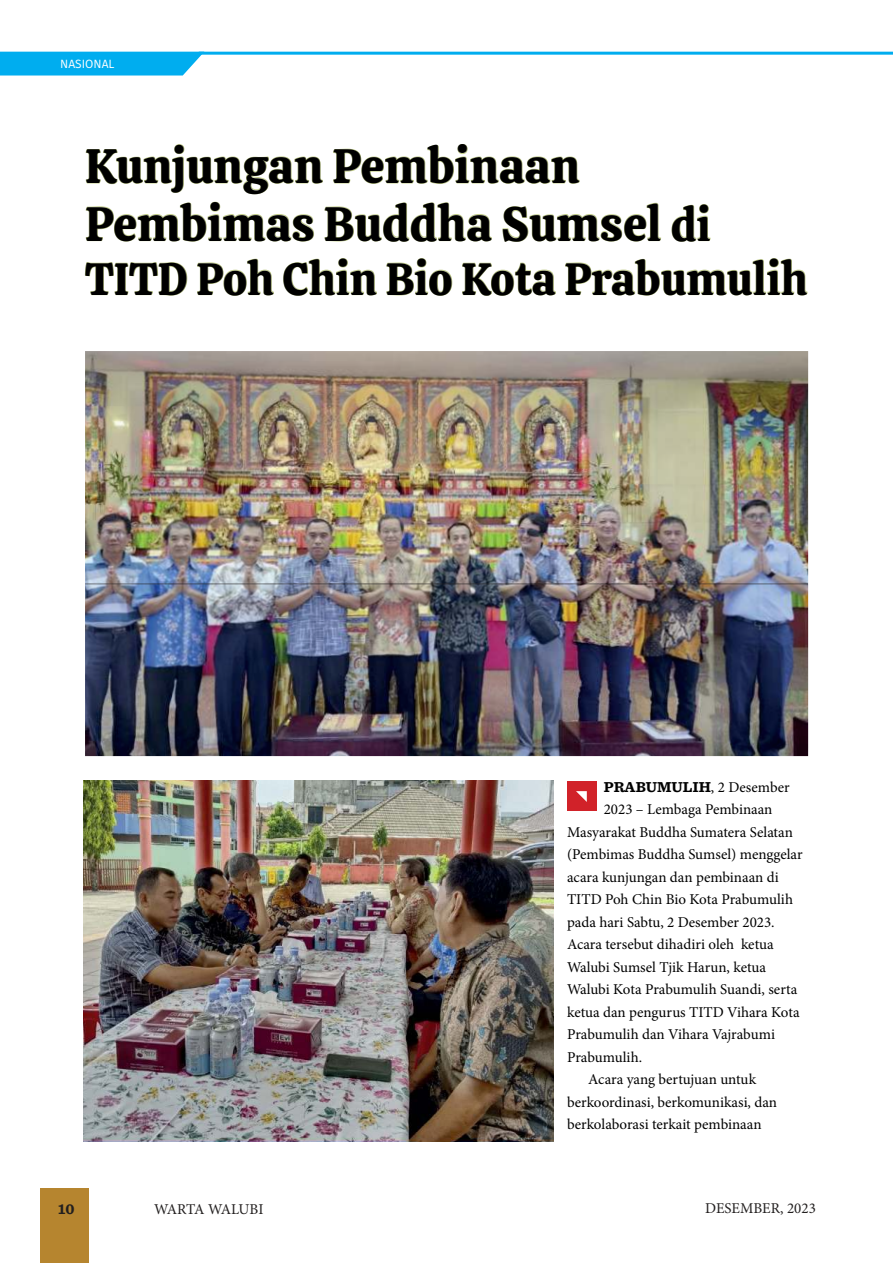
<style>
.page{position:relative;width:893px;height:1263px;background:#fff}
.page>*{position:absolute;margin:0;border:0;box-sizing:border-box;transform-origin:0 0}
.t1{font:48px/57.6px "Calistoga";color:#000}
.t2{font:45px "Calistoga";color:#000}
.t3{font:15px "Minion Pro";color:#000}
.t4{font:700 15px "Sentinel Pro";color:#000}
.t5{font:15px "Minion Pro";color:#221f1f}
.t6{font:15px "Minion Pro";letter-spacing:-.03em;color:#221f1f}
.t7{font:700 15px "Sentinel Pro";color:#221f1f}
.t8{font:12px "Fira Sans";color:#fff}
.s1{font-size:45px}
.s2{font-family:"Minion Pro";font-weight:400}
</style>
<div class="page">
<div style="left:41px;top:1188px;width:48px;height:75px;background:#b6852f"></div>
<hr style="left:199px;top:52px;width:694px;height:3px;background:#00adef">
<svg style="left:0;top:52px;width:204px;height:24px"></svg>
<img style="left:85px;top:351px;width:723px;height:405px">
<div style="left:567px;top:782px;width:29px;height:29px;background:#d12229"></div>
<svg style="left:576px;top:791px;width:11px;height:11px"></svg>
<svg style="left:86px;top:144px;width:237px;height:50px"></svg>
<svg style="left:333px;top:144px;width:247px;height:40px"></svg>
<svg style="left:86px;top:201px;width:228px;height:41px"></svg>
<svg style="left:324px;top:202px;width:168px;height:40px"></svg>
<svg style="left:502px;top:203px;width:159px;height:39px"></svg>
<svg style="left:671px;top:204px;width:40px;height:38px"></svg>
<svg style="left:85px;top:262px;width:103px;height:34px"></svg>
<svg style="left:197px;top:258px;width:77px;height:38px"></svg>
<svg style="left:283px;top:258px;width:94px;height:38px"></svg>
<svg style="left:386px;top:258px;width:67px;height:38px"></svg>
<svg style="left:462px;top:262px;width:94px;height:34px"></svg>
<svg style="left:565px;top:258px;width:243px;height:38px"></svg>
<hr style="left:85px;top:583px;width:723px;height:1px;background:#221f1f">
<img style="left:83px;top:780px;width:471px;height:361px">
<p class="t8" style="left:60px;top:56px;width:56px">NASIONAL</p>
<h1 class="t1" style="left:85px;top:140px;width:627px">Kunjungan Pembinaan<br>Pembimas Buddha Sumsel <span class="s1">di</span></h1>
<h2 class="t2" style="left:85px;top:259px;width:724px">TITD Poh Chin Bio Kota Prabumulih</h2>
<p class="t4" style="left:604px;top:781px;width:187px">PRABUMULIH<span class="s2">, 2 Desember</span></p>
<p class="t3" style="left:604px;top:804px;width:170px">2023 – Lembaga Pembinaan</p>
<p class="t3" style="left:567px;top:826px;width:227px">Masyarakat Buddha Sumatera Selatan</p>
<p class="t3" style="left:567px;top:849px;width:237px">(Pembimas Buddha Sumsel) menggelar</p>
<p class="t3" style="left:567px;top:871px;width:213px">acara kunjungan dan pembinaan di</p>
<p class="t3" style="left:567px;top:894px;width:228px">TITD Poh Chin Bio Kota Prabumulih</p>
<p class="t3" style="left:567px;top:916px;width:209px">pada hari Sabtu, 2 Desember 2023.</p>
<p class="t3" style="left:567px;top:939px;width:208px">Acara tersebut dihadiri oleh ketua</p>
<p class="t3" style="left:567px;top:961px;width:201px">Walubi Sumsel Tjik Harun, ketua</p>
<p class="t3" style="left:567px;top:984px;width:232px">Walubi Kota Prabumulih Suandi, serta</p>
<p class="t3" style="left:567px;top:1006px;width:234px">ketua dan pengurus TITD Vihara Kota</p>
<p class="t3" style="left:567px;top:1029px;width:209px">Prabumulih dan Vihara Vajrabumi</p>
<p class="t3" style="left:567px;top:1051px;width:77px">Prabumulih.</p>
<p class="t3" style="left:588px;top:1074px;width:169px">Acara yang bertujuan untuk</p>
<p class="t3" style="left:567px;top:1096px;width:211px">berkoordinasi, berkomunikasi, dan</p>
<p class="t3" style="left:567px;top:1119px;width:196px">berkolaborasi terkait pembinaan</p>
<p class="t7" style="left:58px;top:1204px;width:18px">10</p>
<p class="t6" style="left:154px;top:1203px;width:111px">WARTA WALUBI</p>
<p class="t5" style="left:705px;top:1203px;width:112px">DESEMBER, 2023</p>
</div>
